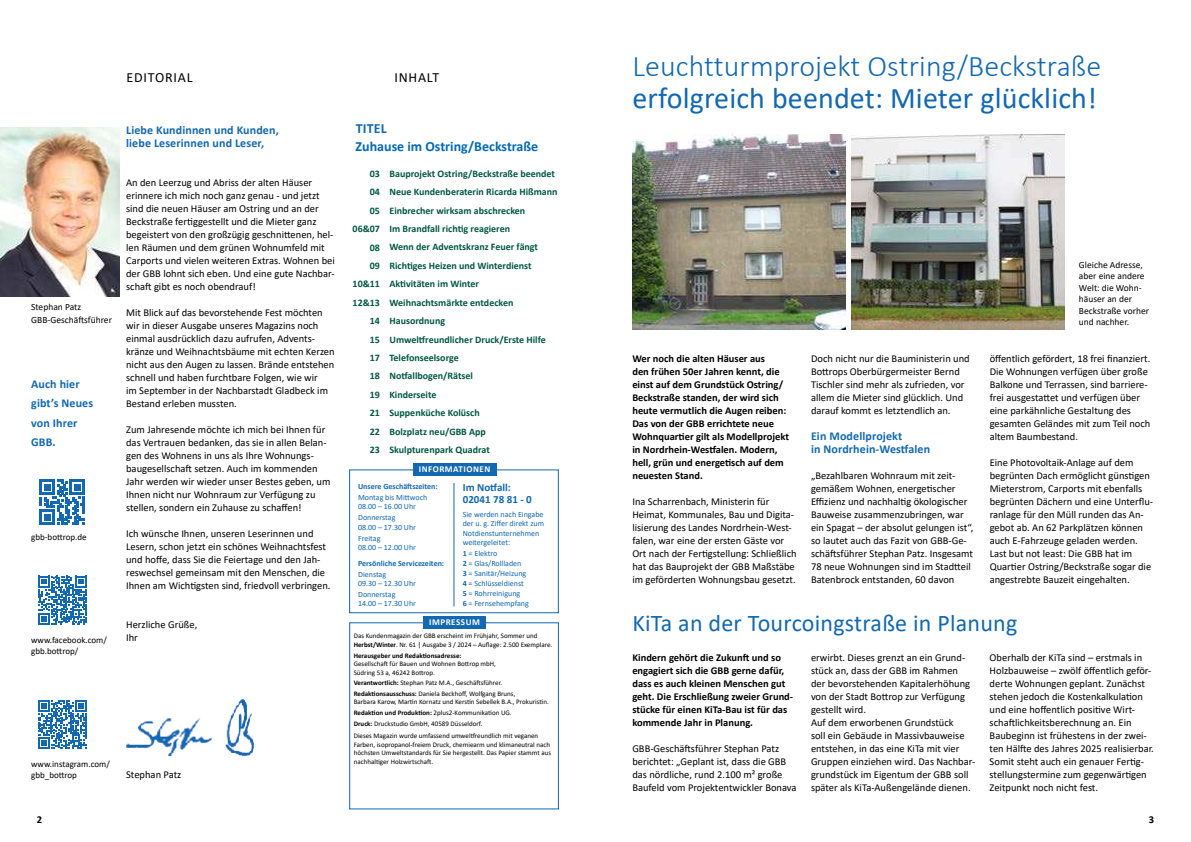
<style>
.page{position:relative;width:1191px;height:842px;background:#fff}
.page>*{position:absolute;margin:0;border:0;box-sizing:border-box;transform-origin:0 0}
.t1{font:300 30px "Calibri";letter-spacing:.005em;color:#1268b1}
.t2{font:30px "Calibri";letter-spacing:.005em;color:#1268b1}
.t3{font:24px "Calibri";letter-spacing:.01em;color:#1268b1}
.t4{font:700 14px "Calibri";color:#0069b4}
.t5{font:14px "Calibri";letter-spacing:.055em;color:#000}
.t6{font:700 14px "Calibri";letter-spacing:.01em;color:#1268b1}
.t7{font:700 12px/19.5px "Calibri";letter-spacing:.01em;color:#1268b1}
.t8{font:700 11px/12px "Calibri";color:#1268b1}
.t9{font:10.5px/13px "Calibri";color:#000}
.t10{font:700 10.5px/13px "Calibri";color:#000}
.t11{font:700 10px/18.4px "Calibri";color:#005742}
.t12{font:9.5px/11.5px "Calibri";color:#000}
.t13{font:9px/11px "Calibri";color:#000}
.t14{font:700 9px "Calibri";letter-spacing:.055em;color:#fff}
.t15{font:8px/9.5px "Calibri";color:#1268b1}
.t16{font:700 8px "Calibri";color:#1268b1}
.t17{font:7px/8.5px "Calibri";color:#000}
.t18{font:700 7px "Calibri";color:#000}
.s1{font-weight:700}
</style>
<div class="page">
<img style="left:126px;top:699px;width:127px;height:57px">
<svg style="left:40px;top:480px;width:45px;height:45px"></svg>
<svg style="left:38px;top:576px;width:49px;height:49px"></svg>
<svg style="left:38px;top:700px;width:49px;height:49px"></svg>
<div style="left:413px;top:463px;width:83px;height:13px;background:#1268b1"></div>
<hr style="left:454px;top:483px;width:1px;height:123px;background:#1268b1">
<img style="left:632px;top:134px;width:213px;height:195px">
<img style="left:852px;top:134px;width:212px;height:195px">
<img style="left:0;top:127px;width:119px;height:169px">
<div style="left:423px;top:616px;width:63px;height:13px;background:#1268b1"></div>
<h3 class="t5" style="left:126px;top:68px;width:68px">EDITORIAL</h3>
<h3 class="t5" style="left:394px;top:68px;width:46px">INHALT</h3>
<p class="t12" style="left:31px;top:301px;width:82px;line-height:13px">Stephan Patz<br>GBB-Geschä昀琀sführer</p>
<p class="t7" style="left:31px;top:374px;width:63px">Auch hier gibt’s Neues von Ihrer<br>GBB.</p>
<p class="t13" style="left:31px;top:531px;width:57px">gbb-bo琀琀rop.de</p>
<p class="t13" style="left:31px;top:635px;width:77px">www.facebook.com/ gbb.bo琀琀rop/</p>
<p class="t7" style="left:126px;top:124px;width:154px;line-height:13px">Liebe Kundinnen und Kunden, liebe Leserinnen und Leser,</p>
<p class="t9" style="left:126px;top:177px;width:210px">An den Leerzug und Abriss der alten Häuser erinnere ich mich noch ganz genau - und jetzt sind die neuen Häuser am Ostring und an der Beckstraße fer琀椀ggestellt und die Mieter ganz begeistert von den großzügig geschni琀琀enen, hel&shy;len Räumen und dem grünen Wohnumfeld mit Carports und vielen weiteren Extras. Wohnen bei der GBB lohnt sich eben. Und eine gute Nachbar&shy;scha昀琀 gibt es noch obendrauf!</p>
<p class="t9" style="left:126px;top:306px;width:210px">Mit Blick auf das bevorstehende Fest möchten wir in dieser Ausgabe unseres Magazins noch einmal ausdrücklich dazu aufrufen, Advents&shy;kränze und Weihnachtsbäume mit echten Kerzen nicht aus den Augen zu lassen. Brände entstehen schnell und haben furchtbare Folgen, wie wir<br>im September in der Nachbarstadt Gladbeck im Bestand erleben mussten.</p>
<p class="t9" style="left:126px;top:423px;width:206px">Zum Jahresende möchte ich mich bei Ihnen für das Vertrauen bedanken, das sie in allen Belan&shy;gen des Wohnens in uns als Ihre Wohnungs&shy;baugesellscha昀琀 setzen. Auch im kommenden Jahr werden wir wieder unser Bestes geben, um Ihnen nicht nur Wohnraum zur Verfügung zu stellen, sondern ein Zuhause zu scha昀昀en!</p>
<p class="t9" style="left:126px;top:527px;width:206px">Ich wünsche Ihnen, unseren Leserinnen und Lesern, schon jetzt ein schönes Weihnachtsfest und ho昀昀e, dass Sie die Feiertage und den Jah&shy;reswechsel gemeinsam mit den Menschen, die Ihnen am Wich琀椀gsten sind, friedvoll verbringen.</p>
<p class="t9" style="left:126px;top:618px;width:73px">Herzliche Grüße,<br>Ihr</p>
<p class="t13" style="left:31px;top:759px;width:80px">www.instagram.com/ gbb_bo琀琀rop</p>
<p class="t10" style="left:37px;top:814px;width:7px">2</p>
<p class="t9" style="left:126px;top:769px;width:57px">Stephan Patz</p>
<h3 class="t6" style="left:356px;top:123px;width:32px">TITEL</h3>
<h3 class="t4" style="left:355px;top:137px;width:184px">Zuhause im Ostring/Beckstraße</h3>
<p class="t11" style="left:389px;top:164px;width:170px">Bauprojekt Ostring/Beckstraße beendet<br>Neue Kundenberaterin Ricarda Hißmann<br>Einbrecher wirksam abschrecken<br>Im Brandfall rich琀椀g reagieren<br>Wenn der Adventskranz Feuer fängt<br>Rich琀椀ges Heizen und Winterdienst<br>Ak琀椀vitäten im Winter<br>Weihnachtsmärkte entdecken<br>Hausordnung<br>Umwel琀昀reundlicher Druck/Erste Hilfe<br>Telefonseelsorge<br>No琀昀allbogen/Rätsel<br>Kinderseite<br>Suppenküche Kolüsch<br>Bolzplatz neu/GBB App<br>Skulpturenpark Quadrat</p>
<p class="t11" style="left:352px;top:165px;width:29px;text-align:right">03<br>04<br>05<br>06&amp;07<br>08<br>09<br>10&amp;11<br>12&amp;13<br>14<br>15<br>17<br>18<br>19<br>21<br>22<br>23</p>
<p class="t14" style="left:419px;top:466px;width:73px">INFORMATIONEN</p>
<p class="t15" style="left:463px;top:510px;width:83px">Sie werden nach Eingabe der u. g. Zi昀昀er direkt zum<br>Notdienstunternehmen weitergeleitet:</p>
<p class="t15" style="left:463px;top:549px;width:68px;line-height:10px"><span class="s1">1</span> = Elektro<br><span class="s1">2</span> = Glas/Rollladen<br><span class="s1">3</span> = Sanitär/Heizung<br><span class="s1">4</span> = Schlüsseldienst<br><span class="s1">5</span> = Rohrreinigung<br><span class="s1">6</span> = Fernsehempfang</p>
<p class="t16" style="left:358px;top:481px;width:81px">Unsere Geschä昀琀szeiten:</p>
<p class="t15" style="left:358px;top:492px;width:71px">Montag bis Mi琀琀woch<br>08.00 – 16.00 Uhr</p>
<p class="t15" style="left:358px;top:513px;width:60px">Donnerstag<br>08.00 – 17.30 Uhr</p>
<p class="t15" style="left:358px;top:533px;width:60px">Freitag<br>08.00 – 12.00 Uhr</p>
<p class="t8" style="left:463px;top:481px;width:71px">Im No琀昀all:<br>02041 78 81 - 0</p>
<p class="t16" style="left:358px;top:557px;width:88px">Persönliche Servicezeiten:</p>
<p class="t15" style="left:358px;top:570px;width:60px">Dienstag<br>09.30 – 12.30 Uhr</p>
<p class="t15" style="left:358px;top:590px;width:60px">Donnerstag<br>14.00 – 17.30 Uhr</p>
<p class="t14" style="left:429px;top:619px;width:52px">IMPRESSUM</p>
<p class="t17" style="left:354px;top:632px;width:200px">Das Kundenmagazin der GBB erscheint im Frühjahr, Sommer und<br><span class="s1">Herbst/Winter</span>. Nr. 61 | Ausgabe 3 / 2024 – Au昀氀age: 2.500 Exemplare.</p>
<p class="t18" style="left:354px;top:650px;width:109px">Herausgeber und Redak琀椀onsadresse:</p>
<p class="t17" style="left:354px;top:659px;width:144px">Gesellscha昀琀 für Bauen und Wohnen Bo琀琀rop mbH,<br>Südring 53 a, 46242 Bo琀琀rop.</p>
<p class="t17" style="left:354px;top:677px;width:163px;line-height:10.6px"><span class="s1">Verantwortlich:</span> Stephan Patz M.A., Geschä昀琀sführer.<br><span class="s1">Redak琀椀onsausschuss:</span> Daniela Beckho昀昀, Wolfgang Bruns,</p>
<p class="t17" style="left:354px;top:696px;width:197px;line-height:10.6px">Barbara Karow, Mar琀椀n Kornatz und Kers琀椀n Sebellek B.A., Prokuris琀椀n.<br><span class="s1">Redak琀椀on und Produk琀椀on:</span> 2plus2-Kommunika琀椀on UG.<br><span class="s1">Druck:</span> Druckstudio GmbH, 40589 Düsseldorf.</p>
<p class="t17" style="left:354px;top:732px;width:199px">Dieses Magazin wurde umfassend umwel琀昀reundlich mit veganen Farben, isopropanol-freiem Druck, chemie arm und klimaneutral nach höchsten Umweltstandards für Sie hergestellt. Das Papier stammt aus nachhal琀椀ger Holzwirtscha昀琀.</p>
<h1 class="t1" style="left:632px;top:54px;width:470px">Leuchtturmprojekt Ostring/Beckstraße</h1>
<h1 class="t2" style="left:632px;top:78px;width:466px">erfolgreich beendet: Mieter glücklich!</h1>
<p class="t10" style="left:632px;top:352px;width:158px">Wer noch die alten Häuser aus<br>den frühen 50er Jahren kennt, die einst auf dem Grundstück Ostring/<br>Beckstraße standen, der wird sich heute vermutlich die Augen reiben:<br>Das von der GBB errichtete neue<br>Wohnquar琀椀er gilt als Modellprojekt in Nordrhein-Wes琀昀alen. Modern, hell, grün und energe琀椀sch auf dem neuesten Stand.</p>
<p class="t9" style="left:632px;top:495px;width:166px">Ina Scharrenbach, Ministerin für Heimat, Kommunales, Bau und Digita&shy;lisierung des Landes Nordrhein-West&shy;falen, war eine der ersten Gäste vor Ort nach der Fer琀椀gstellung: Schließlich hat das Bauprojekt der GBB Maßstäbe im geförderten Wohnungsbau gesetzt.</p>
<p class="t9" style="left:811px;top:352px;width:160px">Doch nicht nur die Bauministerin und Bo琀琀rops Oberbürgermeister Bernd Tischler sind mehr als zufrieden, vor allem die Mieter sind glücklich. Und darauf kommt es letztendlich an.</p>
<p class="t7" style="left:811px;top:429px;width:121px;line-height:13px">Ein Modellprojekt<br>in Nordrhein-Wes琀昀alen</p>
<p class="t9" style="left:811px;top:470px;width:164px">„Bezahlbaren Wohnraum mit zeit&shy;gemäßem Wohnen, energe琀椀scher<br>E昀케zienz und nachhal琀椀g ökologischer Bauweise zusammenzubringen, war ein Spagat – der absolut gelungen ist“, so lautet auch das Fazit von GBB-Ge&shy;schä昀琀sführer Stephan Patz. Insgesamt 78 neue Wohnungen sind im Stad琀琀eil Batenbrock entstanden, 60 davon</p>
<p class="t12" style="left:1079px;top:259px;width:72px">Gleiche Adresse, aber eine andere<br>Welt: die Wohn&shy;häuser an der<br>Beckstraße vorher und nachher.</p>
<p class="t9" style="left:989px;top:352px;width:162px">ö昀昀entlich gefördert, 18 frei 昀椀nanziert.<br>Die Wohnungen verfügen über große Balkone und Terrassen, sind barriere&shy;frei ausgesta琀琀et und verfügen über eine parkähnliche Gestaltung des gesamten Geländes mit zum Teil noch altem Baumbestand.</p>
<p class="t9" style="left:989px;top:457px;width:165px">Eine Photovoltaik-Anlage auf dem begrünten Dach ermöglicht güns琀椀gen Mieterstrom, Carports mit ebenfalls begrünten Dächern und eine Unter昀氀u&shy;ranlage für den Müll runden das An&shy;gebot ab. An 62 Parkplätzen können auch E-Fahrzeuge geladen werden.<br>Last but not least: Die GBB hat im Quar琀椀er Ostring/Beckstraße sogar die angestrebte Bauzeit eingehalten.</p>
<h2 class="t3" style="left:632px;top:606px;width:386px">KiTa an der Tourcoingstraße in Planung</h2>
<p class="t10" style="left:632px;top:651px;width:162px">Kindern gehört die Zukun昀琀 und so engagiert sich die GBB gerne dafür, dass es auch kleinen Menschen gut geht. Die Erschließung zweier Grund&shy;stücke für einen KiTa-Bau ist für das kommende Jahr in Planung.</p>
<p class="t9" style="left:632px;top:742px;width:166px">GBB-Geschä昀琀sführer Stephan Patz berichtet: „Geplant ist, dass die GBB das nördliche, rund 2.100 m² große Baufeld vom Projektentwickler Bonava</p>
<p class="t9" style="left:811px;top:652px;width:166px">erwirbt. Dieses grenzt an ein Grund&shy;stück an, dass der GBB im Rahmen<br>der bevorstehenden Kapitalerhöhung von der Stadt Bo琀琀rop zur Verfügung gestellt wird.<br>Auf dem erworbenen Grundstück<br>soll ein Gebäude in Massivbauweise entstehen, in das eine KiTa mit vier Gruppen einziehen wird. Das Nachbar&shy;grundstück im Eigentum der GBB soll später als KiTa-Außengelände dienen.</p>
<p class="t9" style="left:989px;top:651px;width:166px">Oberhalb der KiTa sind – erstmals in Holzbauweise – zwölf ö昀昀entlich geför&shy;derte Wohnungen geplant. Zunächst stehen jedoch die Kostenkalkula琀椀on und eine ho昀昀entlich posi琀椀ve Wirt&shy;scha昀琀lichkeitsberechnung an. Ein Baubeginn ist frühestens in der zwei&shy;ten Häl昀琀e des Jahres 2025 realisierbar.<br>Somit steht auch ein genauer Fer琀椀g&shy;stellungstermine zum gegenwär琀椀gen Zeitpunkt noch nicht fest.</p>
<p class="t10" style="left:1148px;top:814px;width:7px">3</p>
</div>
